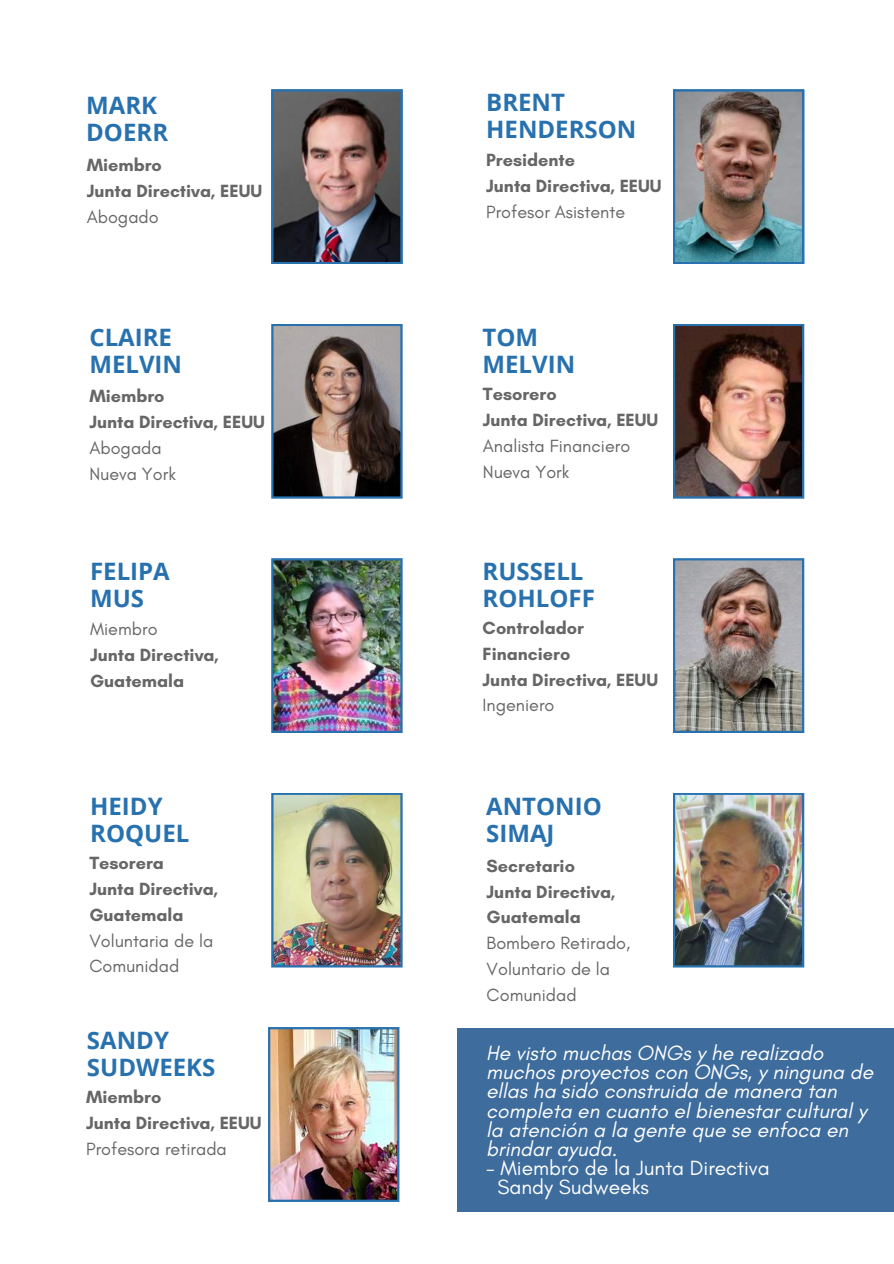
<style>
.page{position:relative;width:894px;height:1264px;background:#fff}
.page>*{position:absolute;margin:0;border:0;box-sizing:border-box;transform-origin:0 0}
.t1{font:700 24px/27px "Open Sans";color:#2871af}
.t2{font:italic 21px/19.2px "Glacial Indifference";color:#fff}
.t3{font:21px/19.2px "Glacial Indifference";color:#fff}
.t4{font:700 18px/25.8px "Glacial Indifference";color:#666}
.t5{font:18px/25.8px "Glacial Indifference";color:#666}
</style>
<div class="page">
<img style="left:271px;top:558px;width:131px;height:175px">
<img style="left:673px;top:324px;width:131px;height:174px">
<img style="left:673px;top:558px;width:131px;height:175px">
<img style="left:271px;top:793px;width:131px;height:174px">
<img style="left:673px;top:793px;width:131px;height:174px">
<svg style="left:271px;top:324px;width:131px;height:174px;background:#706867"></svg>
<div style="left:457px;top:1028px;width:436px;height:183px;background:#3d6c9d"></div>
<img style="left:673px;top:89px;width:131px;height:175px">
<img style="left:271px;top:89px;width:131px;height:175px">
<img style="left:268px;top:1027px;width:131px;height:174px">
<h1 class="t1" style="left:86px;top:91px;width:83px">MARK<br>DOERR</h1>
<p class="t4" style="left:87px;top:152px;width:177px">Miembro<br>Junta Directiva, EEUU</p>
<p class="t5" style="left:87px;top:204px;width:74px">Abogado</p>
<h1 class="t1" style="left:89px;top:323px;width:94px">CLAIRE<br>MELVIN</h1>
<p class="t4" style="left:89px;top:382px;width:177px">Miembro<br>Junta Directiva, EEUU</p>
<p class="t5" style="left:89px;top:434px;width:88px">Abogada<br>Nueva York</p>
<h1 class="t1" style="left:90px;top:557px;width:81px">FELIPA<br>MUS</h1>
<p class="t5" style="left:90px;top:616px;width:69px">Miembro</p>
<p class="t4" style="left:90px;top:641px;width:130px">Junta Directiva,<br>Guatemala</p>
<h1 class="t1" style="left:90px;top:792px;width:101px">HEIDY<br>ROQUEL</h1>
<p class="t4" style="left:89px;top:849px;width:130px">Tesorera<br>Junta Directiva,<br>Guatemala</p>
<p class="t5" style="left:89px;top:927px;width:125px">Voluntaria de la<br>Comunidad</p>
<h1 class="t1" style="left:87px;top:1026px;width:130px">SANDY<br>SUDWEEKS</h1>
<p class="t4" style="left:86px;top:1084px;width:177px">Miembro<br>Junta Directiva, EEUU</p>
<p class="t5" style="left:86px;top:1135px;width:142px">Profesora retirada</p>
<h1 class="t1" style="left:486px;top:89px;width:152px">BRENT<br>HENDERSON</h1>
<p class="t4" style="left:486px;top:147px;width:177px">Presidente<br>Junta Directiva, EEUU</p>
<p class="t5" style="left:486px;top:199px;width:140px">Profesor Asistente</p>
<h1 class="t1" style="left:482px;top:323px;width:94px">TOM<br>MELVIN</h1>
<p class="t4" style="left:482px;top:381px;width:177px">Tesorero<br>Junta Directiva, EEUU</p>
<p class="t5" style="left:482px;top:433px;width:149px">Analista Financiero<br>Nueva York</p>
<h1 class="t1" style="left:482px;top:557px;width:114px">RUSSELL<br>ROHLOFF</h1>
<p class="t4" style="left:482px;top:614px;width:177px">Controlador<br>Financiero<br>Junta Directiva, EEUU</p>
<p class="t5" style="left:482px;top:692px;width:73px">Ingeniero</p>
<h1 class="t1" style="left:486px;top:792px;width:117px">ANTONIO<br>SIMAJ</h1>
<p class="t4" style="left:486px;top:852px;width:130px">Secretario<br>Junta Directiva,<br>Guatemala</p>
<p class="t5" style="left:486px;top:930px;width:145px">Bombero Retirado,<br>Voluntario de la<br>Comunidad</p>
<p class="t2" style="left:486px;top:1043px;width:388px">He visto muchas ONGs y he realizado muchos proyectos con ONGs, y ninguna de ellas ha sido construida de manera tan completa en cuanto el bienestar cultural y la atención a la gente que se enfoca en brindar ayuda.</p>
<p class="t3" style="left:497px;top:1157px;width:274px;text-indent:-11px">- Miembro de la Junta Directiva<br>Sandy Sudweeks</p>
</div>
